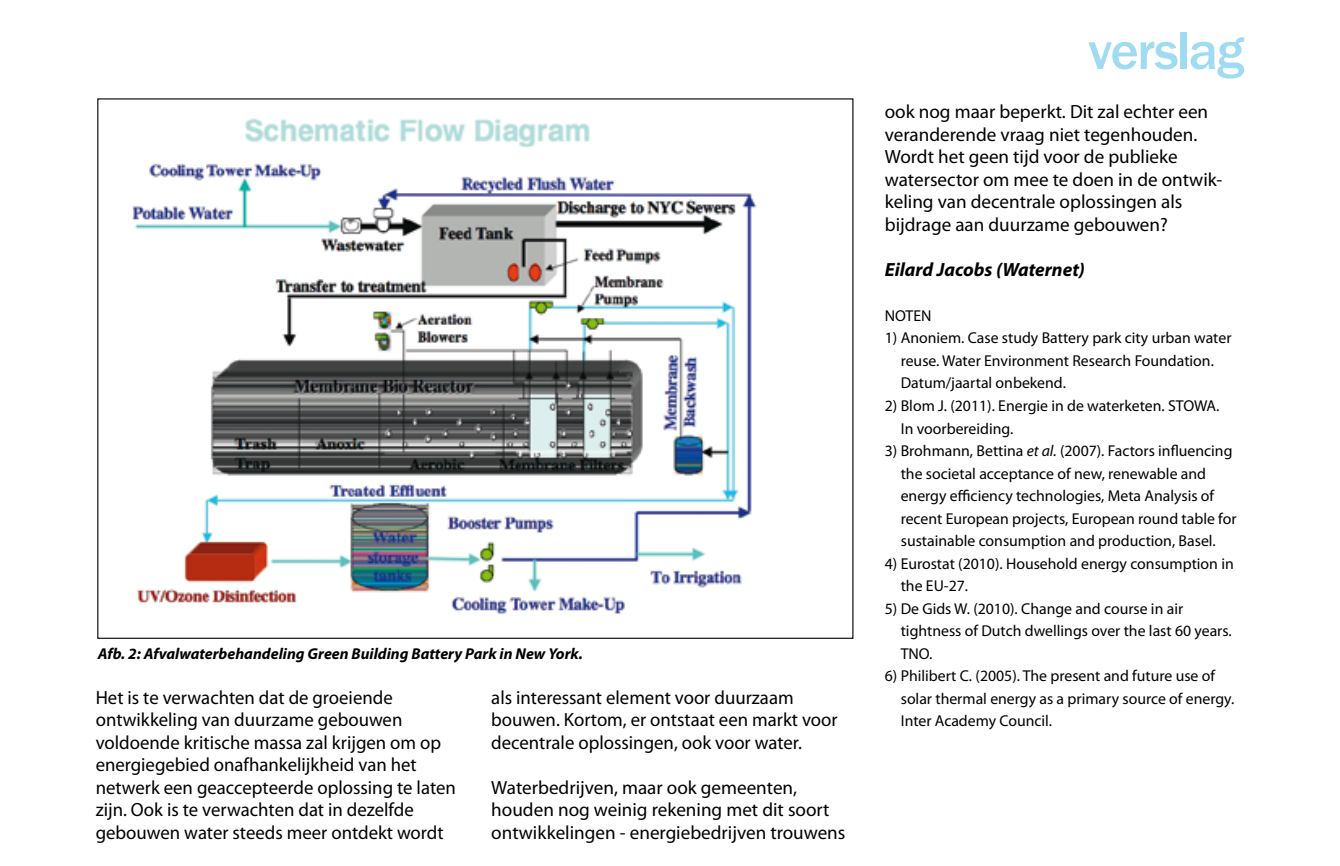
<style>
.page{position:relative;width:1340px;height:866px;background:#fff}
.page>*{position:absolute;margin:0;border:0;box-sizing:border-box;transform-origin:0 0}
.t1{font:500 54px "ITC Franklin Gothic Std";letter-spacing:-.03em;color:#a0dbf4}
.t2{font:700 27px "Helvetica";color:#1f1d1b}
.t3{font:19.12px/22.5px "Myriad Pro";color:#000}
.t4{font:italic 700 19.12px "Myriad Pro";color:#000}
.t5{font:15.75px/22.5px "Myriad Pro";color:#000}
.t6{font:italic 700 15.75px "Myriad Pro";color:#000}
.s1{font-style:italic}
</style>
<div class="page">
<img style="left:131px;top:118px;width:626px;height:496px">
<h1 class="t1" style="left:1088px;top:21px;width:158px">verslag</h1>
<p class="t3" style="left:884px;top:100px;width:339px">ook nog maar beperkt. Dit zal echter een veranderende vraag niet tegenhouden.<br>Wordt het geen tijd voor de publieke watersector om mee te doen in de ontwik&shy;keling van decentrale oplossingen als bijdrage aan duurzame gebouwen?</p>
<p class="t4" style="left:884px;top:257px;width:202px">Eilard Jacobs (Waternet)</p>
<p class="t5" style="left:884px;top:304px;width:38px">NOTEN</p>
<p class="t5" style="left:900px;top:326px;width:332px;text-indent:-16px">1) Anoniem. Case study Battery park city urban water reuse. Water Environment Research Foundation.<br>Datum/jaartal onbekend.</p>
<p class="t5" style="left:884px;top:394px;width:311px">2) Blom J. (2011). Energie in de waterketen. STOWA</p>
<p class="t5" style="left:1216px;top:394px;width:5px">.</p>
<p class="t5" style="left:900px;top:416px;width:114px">I n voorbereiding.</p>
<p class="t5" style="left:900px;top:439px;width:337px;text-indent:-16px">3) Brohmann, Bettina <span class="s1">et al.</span> (2007). Factors influencing the societal acceptance of new, renewable and energy efficiency technologies, Meta Analysis of recent European projects, European round table for sustainable consumption and production, Basel.</p>
<p class="t5" style="left:900px;top:551px;width:334px;text-indent:-16px">4) Eurostat (2010). Household energy consumption in the EU-27.</p>
<p class="t5" style="left:900px;top:596px;width:332px;text-indent:-16px">5) De Gids W. (2010). Change and course in air tightness of Dutch dwellings over the last 60 years.<br>TNO.</p>
<p class="t5" style="left:900px;top:664px;width:335px;text-indent:-16px">6) Philibert C. (2005). The present and future use of solar thermal energy as a primary source of energy.<br>I nter Academy Council.</p>
<h2 class="t2" style="left:865px;top:577px;width:237px">IFEST CATALOOG</h2>
<p class="t6" style="left:98px;top:643px;width:486px">Afb. 2: Afvalwaterbehandeling Green Building Battery Park in New York.</p>
<h2 class="t2" style="left:756px;top:656px;width:455px">advertentie bij de bedrijfsgegevens</h2>
<p class="t3" style="left:96px;top:685px;width:362px">Het is te verwachten dat de groeiende ontwikkeling van duurzame gebouwen voldoende kritische massa zal krijgen om op energiegebied onafhankelijkheid van het netwerk een geaccepteerde oplossing te laten zijn. Ook is te verwachten dat in dezelfde gebouwen water steeds meer ontdekt wordt</p>
<p class="t3" style="left:491px;top:685px;width:348px">als interessant element voor duurzaam bouwen. Kortom, er ontstaat een markt voor decentrale oplossingen, ook voor water.</p>
<p class="t3" style="left:491px;top:775px;width:355px">Waterbedrijven, maar ook gemeenten, houden nog weinig rekening met dit soort ontwikkelingen - energiebedrijven trouwens</p>
</div>
